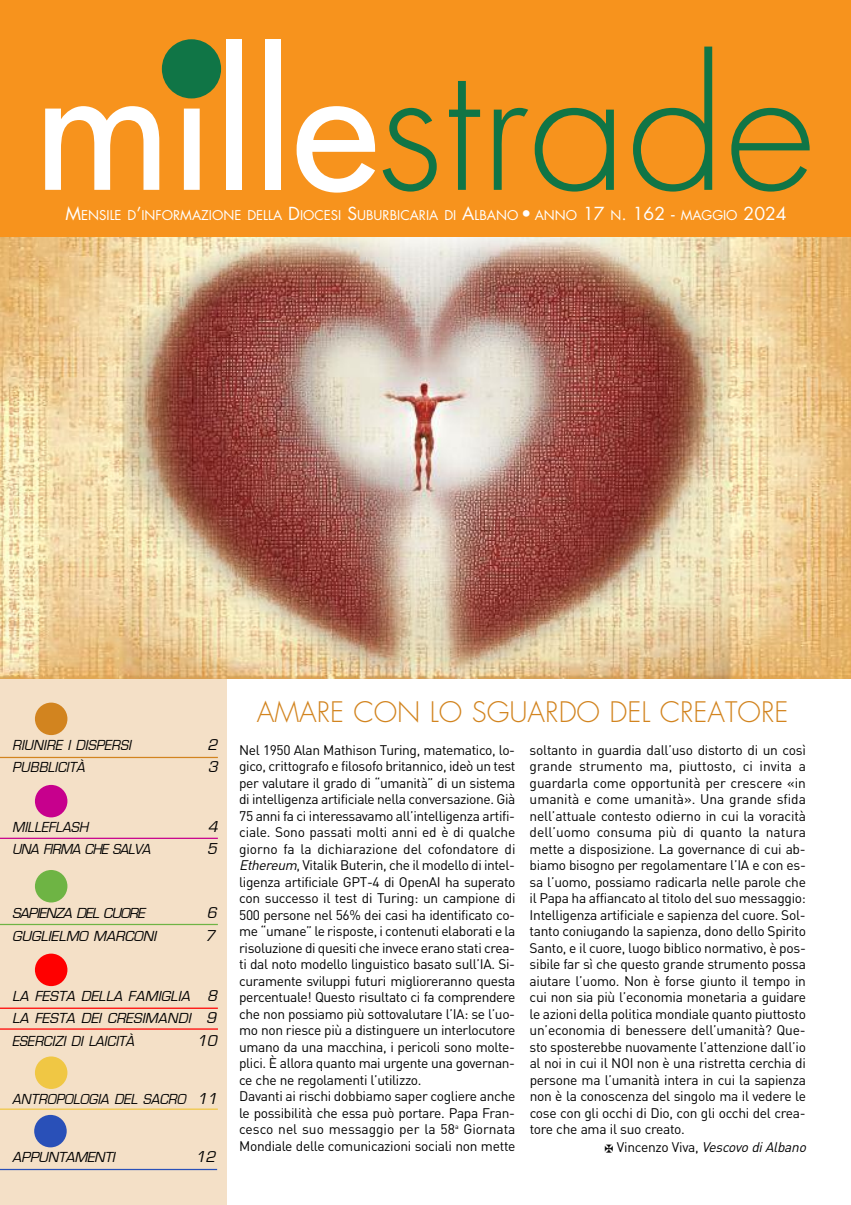
<style>
.page{position:relative;width:851px;height:1205px;background:#fff}
.page>*{position:absolute;margin:0;border:0;box-sizing:border-box;transform-origin:0 0}
.t1{font:300 27.5px "Futura Std";color:#d2841f}
.t2{font:italic 16.25px "Eurostile";color:#000}
.t3{font:italic 15px/22.5px "Eurostile";color:#000;text-align:justify}
.t4{font:italic 15px "Eurostile";color:#000;scale:.95 1}
.t5{font:13.75px/16.5px "DIN";letter-spacing:-.02em;color:#000}
.t6{font:13.75px "DIN";color:#000}
.t7{font:italic 13.75px "DIN";color:#000}
.t8{font:13.12px "Futura Std";color:#fff}
.s1{font-size:17.5px}
.s2{font-size:16.25px}
.s3{font-style:italic}
.s4{font-style:normal}
</style>
<div class="page">
<div style="left:0;top:638px;width:227px;height:567px;background:#f4e0c7"></div>
<div style="left:0;top:0;width:850px;height:237px;background:#f7931d"></div>
<svg style="left:45px;top:106px;width:114px;height:84px"></svg>
<svg style="left:181px;top:96px;width:22px;height:94px"></svg>
<div style="left:226px;top:39px;width:15px;height:151px;background:#fff"></div>
<div style="left:264px;top:39px;width:16px;height:151px;background:#fff"></div>
<svg style="left:296px;top:106px;width:79px;height:87px"></svg>
<svg style="left:382px;top:108px;width:54px;height:84px"></svg>
<svg style="left:449px;top:81px;width:31px;height:109px"></svg>
<svg style="left:493px;top:108px;width:35px;height:82px"></svg>
<svg style="left:534px;top:108px;width:79px;height:84px"></svg>
<svg style="left:633px;top:47px;width:79px;height:145px"></svg>
<svg style="left:731px;top:108px;width:78px;height:84px"></svg>
<div style="left:162px;top:39px;width:59px;height:59px;background:#107546;border-radius:50%"></div>
<img style="left:0;top:237px;width:850px;height:442px">
<div style="left:35px;top:702px;width:32px;height:33px;background:#d2841f;border-radius:50%"></div>
<hr style="left:0;top:757px;width:218px;height:1px;background:#d2841f">
<div style="left:35px;top:785px;width:32px;height:32px;background:#c7008d;border-radius:50%"></div>
<hr style="left:0;top:838px;width:218px;height:1px;background:#c7008d">
<div style="left:35px;top:870px;width:32px;height:32px;background:#6eb444;border-radius:50%"></div>
<hr style="left:0;top:924px;width:218px;height:1px;background:#6eb444">
<div style="left:35px;top:953px;width:32px;height:33px;background:#f00;border-radius:50%"></div>
<hr style="left:0;top:1007px;width:218px;height:2px;background:#f00">
<hr style="left:0;top:1108px;width:218px;height:2px;background:#f0c744">
<div style="left:35px;top:1056px;width:32px;height:33px;background:#f0c744;border-radius:50%"></div>
<div style="left:34px;top:1115px;width:33px;height:32px;background:#2950b8;border-radius:50%"></div>
<hr style="left:0;top:1169px;width:217px;height:1px;background:#2950b8">
<hr style="left:0;top:1028px;width:218px;height:1px;background:#f00">
<p class="t8" style="left:65px;top:209px;width:722px"><span class="s1">M</span>ENSILE D<span class="s1">’</span>INFORMAZIONE DELLA <span class="s1">D</span>IOCESI <span class="s1">S</span>UBURBICARIA DI <span class="s1">A</span>LBANO <span class="s1">•</span> ANNO <span class="s1">17</span> N<span class="s1">. 162 -</span> MAGGIO <span class="s1">2024</span></p>
<p class="t4" style="left:12px;top:738px;width:130px">RIUNIRE I DISPERSI</p>
<p class="t2" style="left:207px;top:737px;width:15px">2</p>
<p class="t4" style="left:12px;top:760px;width:78px">PUBBLICITÀ</p>
<p class="t2" style="left:208px;top:759px;width:15px">3</p>
<p class="t4" style="left:12px;top:820px;width:85px">MILLEFLASH</p>
<p class="t2" style="left:208px;top:819px;width:15px">4</p>
<p class="t4" style="left:12px;top:842px;width:150px">UNA FIRMA CHE SALVA</p>
<p class="t2" style="left:207px;top:841px;width:15px">5</p>
<p class="t3" style="left:12px;top:902px;width:137px">SAPIENZA DEL CUORE</p>
<p class="t2" style="left:207px;top:905px;width:15px">6</p>
<p class="t3" style="left:12px;top:925px;width:149px">GUGLIELMO MARCONI</p>
<p class="t2" style="left:205px;top:928px;width:15px">7</p>
<p class="t3" style="left:12px;top:985px;width:210px">LA FESTA DELLA FAMIGLIA <span class="s2">8<br></span>LA FESTA DEI CRESIMANDI <span class="s2">9<br></span>ESERCIZI DI LAICITÀ</p>
<p class="t2" style="left:197px;top:1032px;width:25px">10</p>
<p class="t4" style="left:12px;top:1091px;width:221px">ANTROPOLOGIA DEL SACRO <span class="s2">11</span></p>
<p class="t3" style="left:12px;top:1146px;width:107px">APPUNTAMENTI</p>
<p class="t2" style="left:195px;top:1149px;width:25px">12</p>
<h1 class="t1" style="left:257px;top:699px;width:533px">AMARE CON LO SGUARDO DEL CREATORE</h1>
<p class="t5" style="left:239px;top:742px;width:278px">Nel 1950 Alan Mathison Turing, matematico, lo&shy;gico, crittografo e filosofo britannico, ideò un test per valutare il grado di “umanità” di un sistema di intelligenza artificiale nella conversazione. Già 75 anni fa ci interessavamo all’intelligenza artifi&shy;ciale. Sono passati molti anni ed è di qualche giorno fa la dichiarazione del cofondatore di <span class="s3">Ethereum</span>, Vitalik Buterin, che il modello di intel&shy;ligenza artificiale GPT-4 di OpenAI ha superato con successo il test di Turing: un campione di 500 persone nel 56% dei casi ha identificato co&shy;me “umane” le risposte, i contenuti elaborati e la risoluzione di quesiti che invece erano stati crea&shy;ti dal noto modello linguistico basato sull’IA. Si&shy;curamente sviluppi futuri miglioreranno questa percentuale! Questo risultato ci fa comprendere che non possiamo più sottovalutare l’IA: se l’uo&shy;mo non riesce più a distinguere un interlocutore umano da una macchina, i pericoli sono molte&shy;plici. È allora quanto mai urgente una governan&shy;ce che ne regolamenti l’utilizzo.<br>Davanti ai rischi dobbiamo saper cogliere anche le possibilità che essa può portare. Papa Fran&shy;cesco nel suo messaggio per la 58<sup>a</sup> Giornata Mondiale delle comunicazioni sociali non mette</p>
<p class="t5" style="left:529px;top:742px;width:278px">soltanto in guardia dall’uso distorto di un così</p>
<p class="t6" style="left:529px;top:758px;width:278px">grande strumento ma, piuttosto, ci invita a</p>
<p class="t5" style="left:529px;top:775px;width:278px">guardarla come opportunità per crescere «in</p>
<p class="t5" style="left:529px;top:791px;width:278px">umanità e come umanità». Una grande sfida</p>
<p class="t5" style="left:529px;top:808px;width:278px">nell’attuale contesto odierno in cui la voracità</p>
<p class="t6" style="left:529px;top:824px;width:278px">dell’uomo consuma più di quanto la natura</p>
<p class="t5" style="left:529px;top:841px;width:277px">mette a disposizione. La governance di cui ab-</p>
<p class="t5" style="left:529px;top:857px;width:278px">biamo bisogno per regolamentare l’IA e con es-</p>
<p class="t5" style="left:529px;top:874px;width:278px">sa l’uomo, possiamo radicarla nelle parole che</p>
<p class="t5" style="left:529px;top:890px;width:278px">il Papa ha affiancato al titolo del suo messaggio:</p>
<p class="t5" style="left:529px;top:907px;width:277px">Intelligenza artificiale e sapienza del cuore. Sol-</p>
<p class="t5" style="left:529px;top:923px;width:278px">tanto coniugando la sapienza, dono dello Spirito</p>
<p class="t5" style="left:529px;top:940px;width:278px">Santo, e il cuore, luogo biblico normativo, è pos-</p>
<p class="t5" style="left:529px;top:956px;width:278px">sibile far sì che questo grande strumento possa</p>
<p class="t5" style="left:529px;top:973px;width:278px">aiutare l’uomo. Non è forse giunto il tempo in</p>
<p class="t5" style="left:529px;top:989px;width:278px">cui non sia più l’economia monetaria a guidare</p>
<p class="t5" style="left:529px;top:1006px;width:278px">le azioni della politica mondiale quanto piuttosto</p>
<p class="t5" style="left:529px;top:1022px;width:277px">un’economia di benessere dell’umanità? Que-</p>
<p class="t5" style="left:529px;top:1039px;width:278px">sto sposterebbe nuovamente l’attenzione dall’io</p>
<p class="t5" style="left:529px;top:1055px;width:278px">al noi in cui il NOI non è una ristretta cerchia di</p>
<p class="t5" style="left:529px;top:1072px;width:278px">persone ma l’umanità intera in cui la sapienza</p>
<p class="t5" style="left:529px;top:1088px;width:278px">non è la conoscenza del singolo ma il vedere le</p>
<p class="t5" style="left:529px;top:1105px;width:277px">cose con gli occhi di Dio, con gli occhi del crea-</p>
<p class="t5" style="left:529px;top:1121px;width:157px">tore che ama il suo creato.</p>
<p class="t7" style="left:617px;top:1139px;width:193px"><span class="s4">Vincenzo Viva,</span> VescovodiAlbano</p>
</div>
